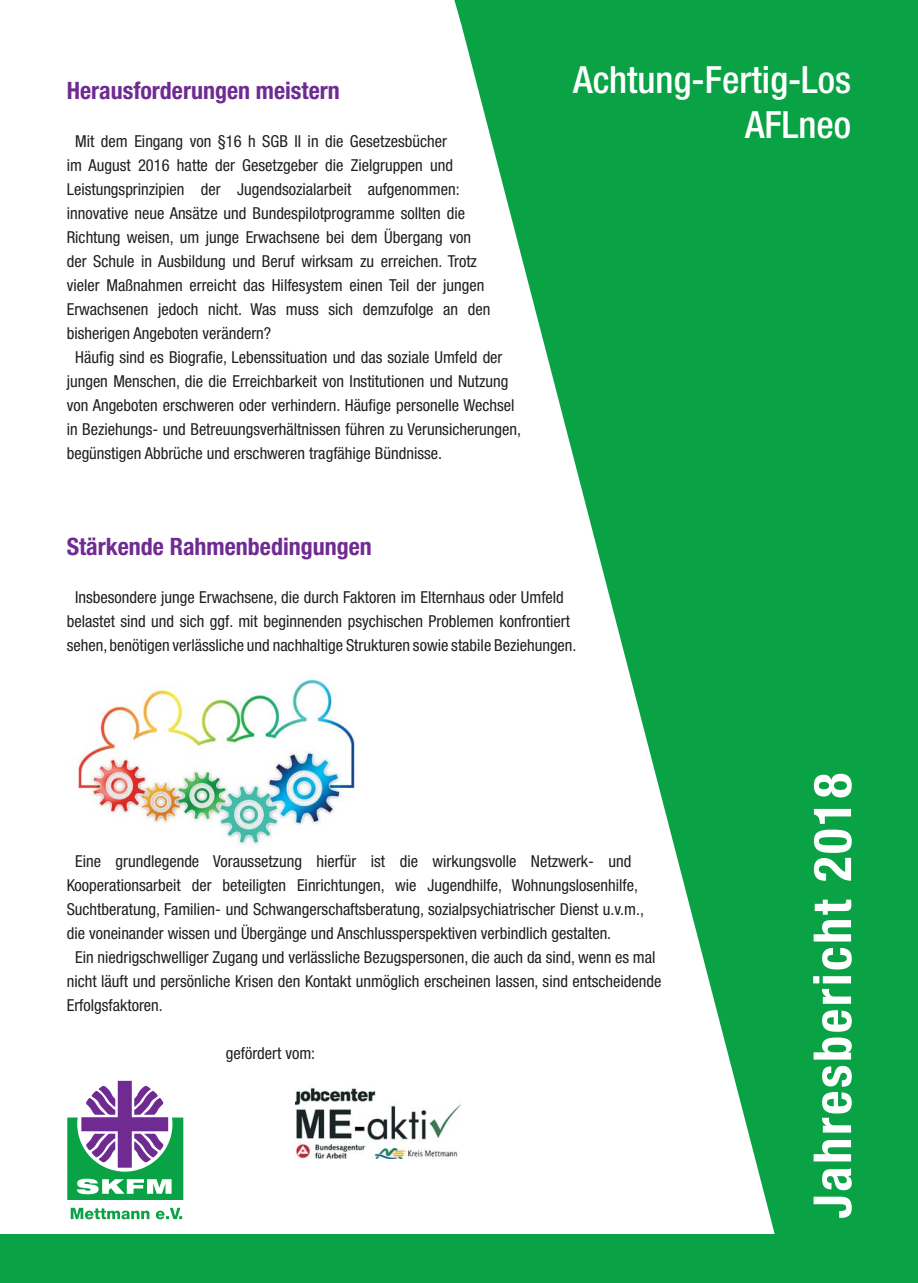
<style>
.page{position:relative;width:918px;height:1283px;background:#fff}
.page>*{position:absolute;margin:0;border:0;box-sizing:border-box;transform-origin:0 0}
.t1{font:700 condensed 52.5px "Helvetica Neue";letter-spacing:.05em;color:#fff}
.t2{font:500 condensed 37.5px/45px "Helvetica Neue";color:#fff;text-align:right}
.t3{font:700 condensed 24px "Helvetica Neue";color:#6f2b91}
.t4{font:condensed 16.5px/24px "Helvetica Neue";color:#231f20;text-align:center}
</style>
<div class="page">
<svg style="left:67px;top:1080px;width:116px;height:119px"></svg>
<svg style="left:71px;top:1207px;width:111px;height:12px"></svg>
<svg style="left:461px;top:26px;width:457px;height:1208px;fill:#09a245"></svg>
<div style="left:0;top:1234px;width:918px;height:48px;background:#09a245"></div>
<div style="left:454px;top:0;width:464px;height:26px;background:#09a245"></div>
<img style="left:77px;top:679px;width:284px;height:167px">
<img style="left:296px;top:1087px;width:165px;height:71px">
<h3 class="t3" style="left:67px;top:82px;width:275px">Herausforderungen meistern</h3>
<p class="t4" style="left:75px;top:131px;width:373px">Mit dem Eingang von §16 h SGB II in die Gesetzesbücher</p>
<p class="t4" style="left:67px;top:155px;width:388px">im August 2016 hatte der Gesetzgeber die Zielgruppen und</p>
<p class="t4" style="left:67px;top:179px;width:394px">Leistungsprinzipien der Jugendsozialarbeit aufgenommen:</p>
<p class="t4" style="left:67px;top:203px;width:400px">innovative neue Ansätze und Bundespilotprogramme sollten die</p>
<p class="t4" style="left:67px;top:227px;width:406px">Richtung weisen, um junge Erwachsene bei dem Übergang von</p>
<p class="t4" style="left:67px;top:251px;width:412px">der Schule in Ausbildung und Beruf wirksam zu erreichen. Trotz</p>
<p class="t4" style="left:67px;top:275px;width:419px">vieler Maßnahmen erreicht das Hilfesystem einen Teil der jungen</p>
<p class="t4" style="left:67px;top:299px;width:425px">Erwachsenen jedoch nicht. Was muss sich demzufolge an den</p>
<p class="t4" style="left:67px;top:323px;width:206px">bisherigen Angeboten verändern?</p>
<p class="t4" style="left:75px;top:347px;width:429px">Häufig sind es Biografie, Lebenssituation und das soziale Umfeld der</p>
<p class="t4" style="left:67px;top:371px;width:443px">jungen Menschen, die die Erreichbarkeit von Institutionen und Nutzung</p>
<p class="t4" style="left:67px;top:395px;width:449px">von Angeboten erschweren oder verhindern. Häufige personelle Wechsel</p>
<p class="t4" style="left:67px;top:419px;width:456px">in Beziehungs- und Betreuungsverhältnissen führen zu Verunsicherungen,</p>
<p class="t4" style="left:67px;top:443px;width:377px">begünstigen Abbrüche und erschweren tragfähige Bündnisse.</p>
<h2 class="t2" style="left:573px;top:61px;width:280px">Achtung-Fertig-Los<br>AFLneo</h2>
<h3 class="t3" style="left:67px;top:538px;width:307px">Stärkende Rahmenbedingungen</h3>
<p class="t4" style="left:67px;top:587px;width:511px">Insbesondere junge Erwachsene, die durch Faktoren im Elternhaus oder Umfeld belastet sind und sich ggf. mit beginnenden psychischen Problemen konfrontiert sehen, benötigen verlässliche und nachhaltige Strukturen sowie stabile Beziehungen.</p>
<p class="t4" style="left:75px;top:850px;width:558px">Eine grundlegende Voraussetzung hierfür ist die wirkungsvolle Netzwerk- und</p>
<p class="t4" style="left:67px;top:874px;width:573px">Kooperationsarbeit der beteiligten Einrichtungen, wie Jugendhilfe, Wohnungslosenhilfe,</p>
<p class="t4" style="left:67px;top:898px;width:579px">Suchtberatung, Familien- und Schwangerschaftsberatung, sozialpsychiatrischer Dienst u.v.m.,</p>
<p class="t4" style="left:67px;top:922px;width:546px">die voneinander wissen und Übergänge und Anschlussperspektiven verbindlich gestalten.</p>
<p class="t4" style="left:75px;top:946px;width:582px">Ein niedrigschwelliger Zugang und verlässliche Bezugspersonen, die auch da sind, wenn es mal</p>
<p class="t4" style="left:67px;top:970px;width:596px">nicht läuft und persönliche Krisen den Kontakt unmöglich erscheinen lassen, sind entscheidende</p>
<p class="t4" style="left:67px;top:994px;width:98px">Erfolgsfaktoren.</p>
<p class="t4" style="left:226px;top:1042px;width:91px">gefördert vom:</p>
<h1 class="t1" style="left:814px;top:1218px;width:447px;rotate:-90deg">Jahresbericht 2018</h1>
</div>
